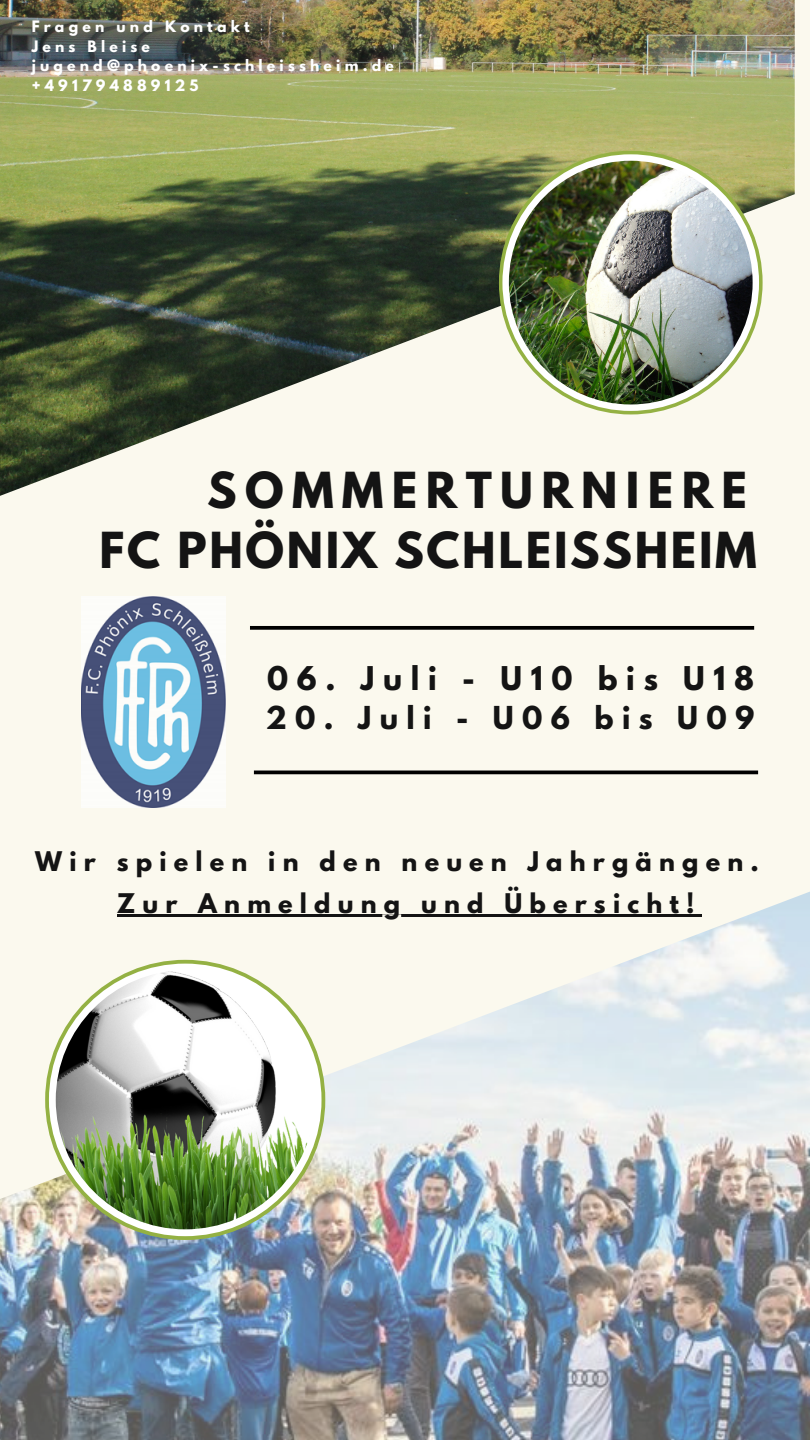
<style>
.page{position:relative;width:810px;height:1440px;background:#fbf9ee}
.page>*{position:absolute;margin:0;border:0;box-sizing:border-box;transform-origin:0 0}
.t1{font:700 44px/59.3px "League Spartan";letter-spacing:.06em;color:#141414;text-align:right}
.t2{font:700 29px "League Spartan";letter-spacing:.3em;color:#141414}
.t3{font:700 28px "League Spartan";letter-spacing:.3em;color:#141414}
.t4{font:700 24px "League Spartan";letter-spacing:.3em;color:#141414}
.t5{font:700 14px "League Spartan";letter-spacing:.3em;color:#fff}
</style>
<div class="page">
<img style="left:0;top:892px;width:810px;height:548px">
<img style="left:0;top:0;width:795px;height:496px">
<svg style="left:250px;top:626px;width:504px;height:4px;background:#111110"></svg>
<svg style="left:45px;top:960px;width:280px;height:280px;background:#9ab54f"></svg>
<div style="left:49px;top:964px;width:273px;height:272px;background:#fff;border-radius:50%"></div>
<img style="left:56px;top:970px;width:259px;height:259px;border-radius:50%">
<div style="left:499px;top:151px;width:264px;height:263px;background:#94b143;border-radius:50%"></div>
<svg style="left:502px;top:154px;width:257px;height:257px;background:#f4f6f0"></svg>
<img style="left:509px;top:161px;width:244px;height:243px;border-radius:50%">
<img style="left:81px;top:597px;width:145px;height:210px">
<hr style="left:254px;top:771px;width:504px;height:3px;background:#000">
<hr style="left:117px;top:915px;width:585px;height:2px;background:#141414">
<p class="t5" style="left:32px;top:20px;width:219px">Fragen und Kontakt</p>
<h2 class="t5" style="left:32px;top:39px;width:120px">Jens Bleise</h2>
<p class="t5" style="left:32px;top:59px;width:364px">jugend@phoenix-schleissheim.de</p>
<h3 class="t5" style="left:32px;top:78px;width:168px">+491794889125</h3>
<p class="t1" style="left:99px;top:467px;width:659px">SOMMERTURNIERE<br>FC PHÖNIX SCHLEISSHEIM</p>
<p class="t2" style="left:267px;top:664px;width:489px">06. Juli - U10 bis U18</p>
<p class="t3" style="left:266px;top:704px;width:490px">20. Juli - U06 bis U09</p>
<h1 class="t4" style="left:35px;top:849px;width:725px">Wir spielen in den neuen Jahrgängen.</h1>
<p class="t4" style="left:117px;top:892px;width:579px">Zur Anmeldung und Übersicht!</p>
</div>
